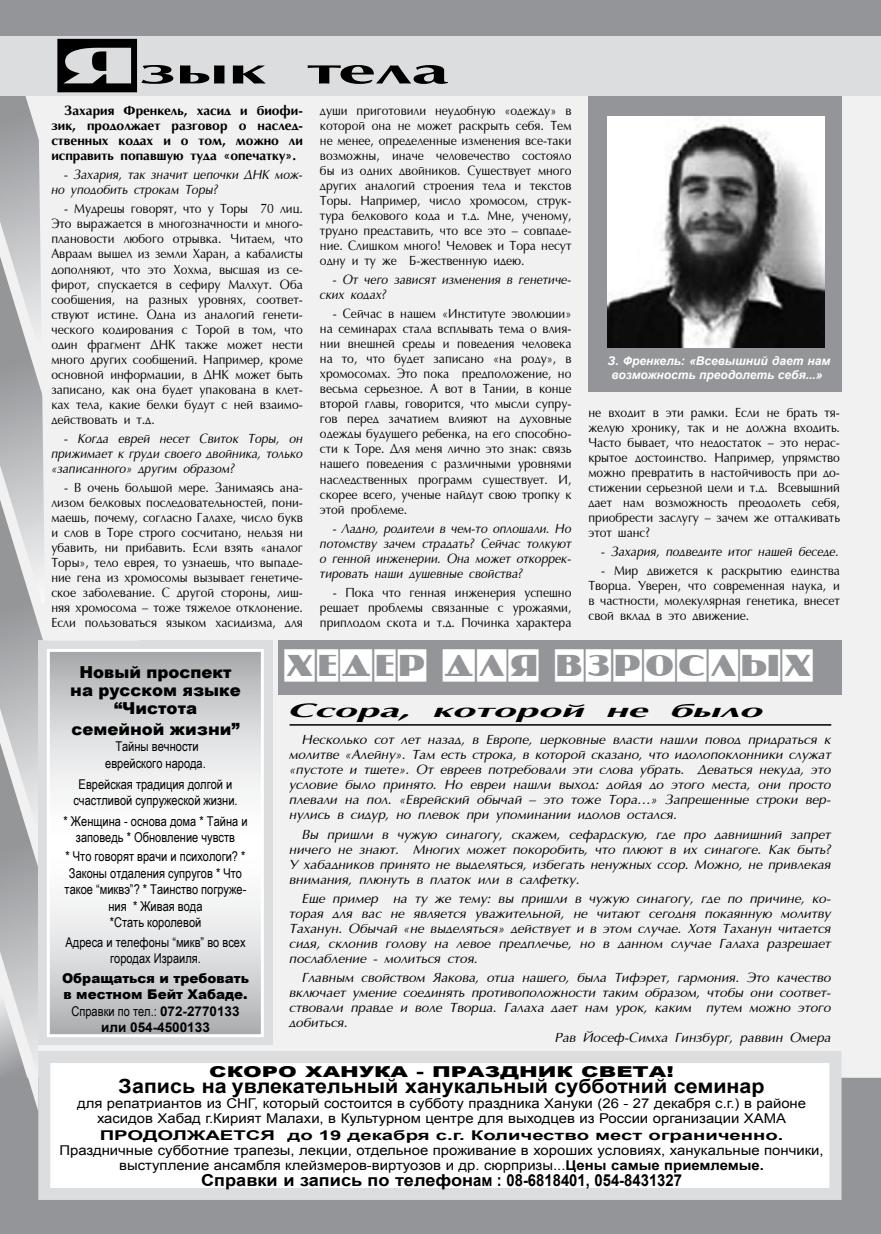
<style>
.page{position:relative;width:881px;height:1234px;background:#fff}
.page>*{position:absolute;margin:0;border:0;box-sizing:border-box;transform-origin:0 0}
.t1{font:700 37.5px "AG Optima Cyr";color:#000;scale:2 1}
.t2{font:30px "a Jasper Cm";color:#fff;scale:1.25 1}
.t3{font:700 19.5px "Arial";color:#000;scale:1.1 1}
.t4{font:italic 700 19.5px "AG Opt Cyrillic";color:#000;scale:2.05 1}
.t5{font:900 16.5px/18px "Arial";color:#000;text-align:center}
.t6{font:700 16.5px "Arial";color:#000;scale:1.1 1}
.t7{font:900 15px "Arial";color:#000;scale:1.5 1}
.t8{font:13.5px/15px "AG Opt Cyrillic Normal";color:#000;text-align:justify;scale:.9 1}
.t9{font:italic 13.5px/15px "AG Opt Cyrillic Normal";color:#000;text-align:justify}
.t10{font:italic 13.5px/15px "AG Opt Cyrillic Normal";color:#000;scale:.9 1}
.t11{font:13.5px/15px "Arial";color:#000;text-align:center;scale:1.1 1}
.t12{font:13.5px/16.5px "Arial Narrow";color:#000;text-align:center}
.t13{font:700 13.5px "AG Opt Cyrillic";color:#000}
.t14{font:700 13.5px "Arial";color:#000;scale:1.5 1}
.t15{font:900 13.5px/16.5px "Arial";color:#000}
.t16{font:700 13.5px "Arial";color:#000}
.t17{font:italic 700 12px/13.5px "Arial";color:#fff;text-align:center}
.s1{font-family:"a Jasper Cm";font-weight:400;font-size:49.5px}
.s2{font-family:"Arial";font-weight:700}
.s3{font-weight:700}
</style>
<div class="page">
<div style="left:0;top:0;width:880px;height:1233px;background:#f1f1f2"></div>
<div style="left:277px;top:640px;width:564px;height:54px;background:#939598"></div>
<div style="left:38px;top:640px;width:234px;height:405px;background:#dcddde"></div>
<div style="left:0;top:0;width:880px;height:74px;background:#939598"></div>
<div style="left:588px;top:95px;width:253px;height:296px;background:#939598"></div>
<hr style="left:289px;top:724px;width:542px;height:1px;background:#000">
<svg style="left:108px;top:652px;width:152px;height:380px"></svg>
<div style="left:47px;top:648px;width:217px;height:388px;border:3px solid #fff"></div>
<div style="left:0;top:36px;width:880px;height:60px;background:#dcddde"></div>
<svg style="left:0;top:96px;width:108px;height:981px"></svg>
<div style="left:0;top:1077px;width:880px;height:156px;background:#939598"></div>
<div style="left:38px;top:1050px;width:803px;height:149px;background:#fff;border:12px solid #dcddde"></div>
<img style="left:607px;top:116px;width:217px;height:231px">
<h1 class="t1" style="left:55px;top:50px;width:199px"><span class="s1">Я</span>зык тела</h1>
<p class="t13" style="left:64px;top:103px;width:17px">Захари</p>
<p class="t13" style="left:108px;top:103px;width:36px">я Френкел</p>
<p class="t13" style="left:177px;top:103px;width:27px">ь, хасид</p>
<p class="t13" style="left:240px;top:103px;width:64px">и биофи-</p>
<p class="t13" style="left:51px;top:118px;width:52px">зик, продолжает</p>
<p class="t13" style="left:171px;top:118px;width:8px">разговор</p>
<p class="t13" style="left:239px;top:118px;width:27px">о наслед</p>
<p class="t13" style="left:298px;top:118px;width:6px">-</p>
<p class="t13" style="left:51px;top:133px;width:8px">ственн</p>
<p class="t13" style="left:92px;top:133px;width:34px">ых кодах</p>
<p class="t13" style="left:163px;top:133px;width:92px">и о том, можно</p>
<p class="t13" style="left:289px;top:133px;width:8px">ли</p>
<p class="t13" style="left:51px;top:148px;width:30px">исправит</p>
<p class="t13" style="left:107px;top:148px;width:190px">ь попавшую туда «опечатку».</p>
<p class="t10" style="left:51px;top:168px;width:281px;text-indent:13px">- Захария, так значит цепочки ДНК мож&shy;но уподобить строкам Торы?</p>
<p class="t8" style="left:51px;top:202px;width:281px;text-indent:13px">- Мудрецы говорят, что у Торы 70 лиц.<br>Это выражается в многозначности и много&shy;плановости любого отрывка. Читаем, что Авраам вышел из земли Харан, а кабалисты дополняют, что это Хохма, высшая из се&shy;фирот, спускается в сефиру Малхут. Оба сообщения, на разных уровнях, соответ&shy;ствуют истине. Одна из аналогий генети&shy;ческого кодирования с Торой в том, что один фрагмент ДНК также может нести много других сообщений. Например, кроме основной информации, в ДНК может быть записано, как она будет упакована в клет&shy;ках тела, какие белки будут с ней взаимо&shy;действовать и т.д.</p>
<p class="t10" style="left:51px;top:431px;width:281px;text-align:justify;text-indent:13px">- Когда еврей несет Свиток Торы, он прижимает к груди своего двойника, только «записанного» другим образом?</p>
<p class="t8" style="left:51px;top:480px;width:281px;text-indent:13px">- В очень большой мере. Занимаясь ана&shy;лизом белковых последовательностей, пони&shy;маешь, почему, согласно Галахе, число букв и слов в Торе строго сосчитано, нельзя ни убавить, ни прибавить. Если взять «аналог Торы», тело еврея, то узнаешь, что выпаде&shy;ние гена из хромосомы вызывает генетиче&shy;ское заболевание. С другой стороны, лиш&shy;няя хромосома – тоже тяжелое отклонение.<br>Если пользоваться языком хасидизма, для</p>
<p class="t8" style="left:320px;top:103px;width:281px">души приготовили неудобную «одежду» в которой она не может раскрыть себя. Тем не менее, определенные изменения все-таки возможны, иначе человечество состояло бы из одних двойников. Существует много других аналогий строения тела и текстов Торы. Например, число хромосом, струк&shy;тура белкового кода и т.д. Мне, ученому, трудно представить, что все это – совпаде&shy;ние. Слишком много! Человек и Тора несут одну и ту же Б-жественную идею.</p>
<p class="t10" style="left:320px;top:272px;width:281px;text-indent:13px">- От чего зависят изменения в генетиче&shy;ских кодах?</p>
<p class="t8" style="left:320px;top:307px;width:281px;text-indent:13px">- Сейчас в нашем «Институте эволюции» на семинарах стала всплывать тема о влия&shy;нии внешней среды и поведения человека на то, что будет записано «на роду», в хромосомах. Это пока предположение, но весьма серьезное. А вот в Тании, в конце второй главы, говорится, что мысли супру&shy;гов перед зачатием влияют на духовные одежды будущего ребенка, на его способно&shy;сти к Торе. Для меня лично это знак: связь нашего поведения с различными уровнями наследственных программ существует. И, скорее всего, ученые найдут свою тропку к этой проблеме.</p>
<p class="t10" style="left:320px;top:521px;width:281px;text-align:justify;text-indent:13px">- Ладно, родители в чем-то оплошали. Но потомству зачем страдать? Сейчас толкуют о генной инженерии. Она может откоррек&shy;тировать наши душевные свойства?</p>
<p class="t8" style="left:320px;top:585px;width:281px;text-indent:13px">- Пока что генная инженерия успешно решает проблемы связанные с урожаями, приплодом скота и т.д. Починка характера</p>
<p class="t17" style="left:607px;top:354px;width:224px">З. Френкель: «Всевышний дает нам возможность преодолеть себя...»</p>
<p class="t8" style="left:588px;top:405px;width:281px">не входит в эти рамки. Если не брать тя&shy;желую хронику, так и не должна входить.<br>Часто бывает, что недостаток – это нерас&shy;крытое достоинство. Например, упрямство можно превратить в настойчивость при до&shy;стижении серьезной цели и т.д. Всевышний дает нам возможность преодолеть себя, приобрести заслугу – зачем же отталкивать этот шанс?</p>
<p class="t10" style="left:601px;top:544px;width:266px">- Захария, подведите итог нашей беседе.</p>
<p class="t8" style="left:588px;top:563px;width:281px;text-indent:13px">- Мир движется к раскрытию единства Творца. Уверен, что современная наука, и в частности, молекулярная генетика, внесет свой вклад в это движение.</p>
<p class="t5" style="left:70px;top:662px;width:172px">Новый проспект на русском языке “Чистота</p>
<p class="t5" style="left:71px;top:719px;width:170px">семейной жизни”</p>
<p class="t12" style="left:105px;top:737px;width:102px">Тайны вечности еврейского народа.</p>
<p class="t12" style="left:73px;top:775px;width:166px">Еврейская традиция долгой и счастливой супружеской жизни.</p>
<p class="t12" style="left:64px;top:812px;width:185px">* Женщина - основа дома * Тайна и заповедь * Обновление чувств</p>
<p class="t12" style="left:65px;top:847px;width:183px">* Что говорят врачи и психологи? *<br>Законы отдаления супругов * Что такое “миквэ”? * Таинство погруже&shy;ния * Живая вода<br>*Стать королевой</p>
<p class="t12" style="left:65px;top:932px;width:181px">Адреса и телефоны “микв” во всех городах Израиля.</p>
<p class="t15" style="left:62px;top:968px;width:188px">Обращаться и требовать в местном Бейт Хабаде.</p>
<p class="t12" style="left:71px;top:1001px;width:169px">Справки по тел.: <span class="s2">072-2770133</span></p>
<p class="t16" style="left:101px;top:1018px;width:110px">или 054-4500133</p>
<h2 class="t2" style="left:283px;top:649px;width:425px">Хедер для взрослых</h2>
<h3 class="t4" style="left:289px;top:699px;width:233px">Ссора, которой не было</h3>
<p class="t9" style="left:289px;top:732px;width:543px;text-indent:13px">Несколько сот лет назад, в Европе, церковные власти нашли повод придраться к молитве «Алейну». Там есть строка, в которой сказано, что идолопоклонники служат «пустоте и тщете». От евреев потребовали эти слова убрать. Деваться некуда, это условие было принято. Но евреи нашли выход: дойдя до этого места, они просто плевали на пол. «Еврейский обычай – это тоже Тора…» Запрещенные строки вер&shy;нулись в сидур, но плевок при упоминании идолов остался.</p>
<p class="t9" style="left:289px;top:827px;width:543px;text-indent:13px">Вы пришли в чужую синагогу, скажем, сефардскую, где про давнишний запрет ничего не знают. Многих может покоробить, что плюют в их синагоге. Как быть?<br>У хабадников принято не выделяться, избегать ненужных ссор. Можно, не привлекая внимания, плюнуть в платок или в салфетку.</p>
<p class="t9" style="left:289px;top:891px;width:543px;text-indent:13px">Еще пример на ту же тему: вы пришли в чужую синагогу, где по причине, ко&shy;торая для вас не является уважительной, не читают сегодня покаянную молитву Таханун. Обычай «не выделяться» действует и в этом случае. Хотя Таханун читается сидя, склонив голову на левое предплечье, но в данном случае Галаха разрешает послабление - молиться стоя.</p>
<p class="t9" style="left:302px;top:970px;width:530px">Главным свойством Яакова, отца нашего, была Тифэрет, гармония. Это качество</p>
<p class="t9" style="left:289px;top:985px;width:543px">включает умение соединять противоположности таким образом, чтобы они соответ-</p>
<p class="t9" style="left:289px;top:1000px;width:543px">ствовали правде и воле Творца. Галаха дает нам урок, каким путем можно этого</p>
<p class="t9" style="left:289px;top:1015px;width:60px">добиться.</p>
<p class="t9" style="left:554px;top:1030px;width:278px">Рав Йосеф-Симха Гинзбург, раввин Омера</p>
<p class="t7" style="left:209px;top:1060px;width:311px">СКОРО ХАНУКА - ПРАЗДНИК СВЕТА!</p>
<h3 class="t3" style="left:119px;top:1073px;width:588px">Запись на увлекательный ханукальный субботний семинар</h3>
<p class="t11" style="left:77px;top:1095px;width:664px">для репатриантов из СНГ, который состоится в субботу праздника Хануки (26 - 27 декабря с.г.) в районе хасидов Хабад г.Кирият Малахи, в Культурном центре для выходцев из России организации ХАМА</p>
<p class="t14" style="left:100px;top:1125px;width:457px">ПРОДОЛЖАЕТСЯ до 19 декабря с.г. Количество мест ограниченно.</p>
<p class="t11" style="left:59px;top:1142px;width:696px">Праздничные субботние трапезы, лекции, отдельное проживание в хороших условиях, ханукальные пончики, выступление ансамбля клейзмеров-виртуозов и др. сюрпризы...<span class="s3">Цены самые приемлемые.</span></p>
<p class="t6" style="left:201px;top:1169px;width:438px">Справки и запись по телефонам : 08-6818401, 054-8431327</p>
</div>
